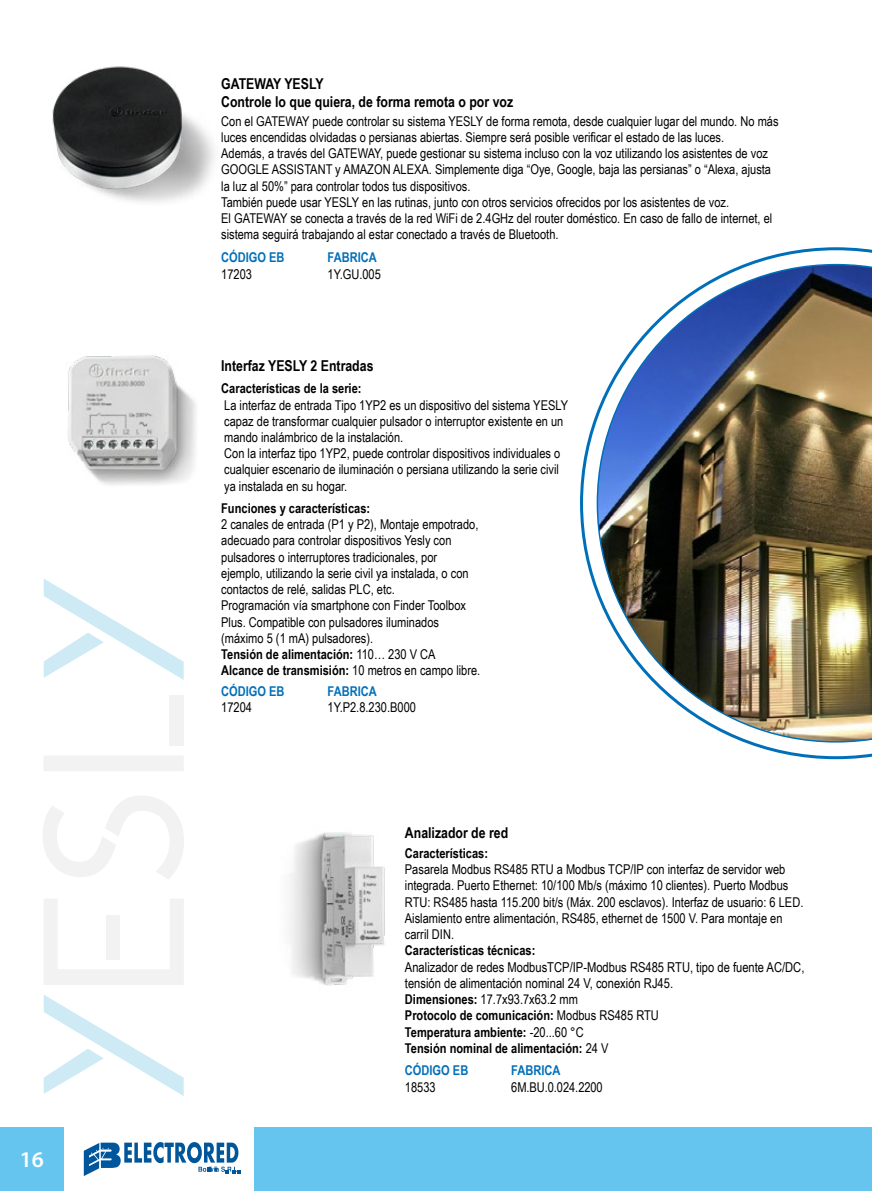
<style>
.page{position:relative;width:872px;height:1191px;background:#fff}
.page>*{position:absolute;margin:0;border:0;box-sizing:border-box;transform-origin:0 0}
.t1{font:600 22.5px "Myriad Pro";color:#fff}
.t2{font:700 15px/18px "Arial Narrow";color:#000}
.t3{font:13.65px/16.4px "Arial Narrow";color:#000}
.t4{font:13.5px/16.2px "Arial Narrow";color:#000}
.t5{font:700 13.5px/16.2px "Arial Narrow";color:#000}
.t6{font:700 13.5px "Arial Narrow";color:#006fb9}
.s1{font-weight:700}
.s2{font-weight:700;font-size:13.65px}
.s3{font-weight:400}
</style>
<div class="page">
<div style="left:0;top:1127px;width:64px;height:64px;background:#66c5ee"></div>
<div style="left:255px;top:1127px;width:617px;height:64px;background:#66c5ee"></div>
<svg style="left:84px;top:1142px;width:157px;height:34px"></svg>
<svg style="left:44px;top:899px;width:140px;height:86px"></svg>
<div style="left:43px;top:755px;width:141px;height:16px;background:#f2f2f2"></div>
<div style="left:170px;top:696px;width:14px;height:50px;background:#f2f2f2"></div>
<svg style="left:44px;top:995px;width:140px;height:101px"></svg>
<svg style="left:43px;top:796px;width:141px;height:83px"></svg>
<svg style="left:44px;top:579px;width:140px;height:101px"></svg>
<img style="left:66px;top:355px;width:130px;height:130px">
<img style="left:290px;top:832px;width:95px;height:154px">
<img style="left:52px;top:66px;width:163px;height:136px">
<svg style="left:580px;top:247px;width:292px;height:512px"></svg>
<img style="left:596px;top:264px;width:276px;height:478px">
<h1 class="t1" style="left:20px;top:1144px;width:26px">16</h1>
<p class="t2" style="left:221px;top:74px;width:293px">GATEWAY YESLY<br>Controle lo que quiera, de forma remota o por voz</p>
<p class="t4" style="left:221px;top:112px;width:559px">Con el GATEWAY puede controlar su sistema YESLY de forma remota, desde cualquier lugar del mundo. No más luces encendidas olvidadas o persianas abiertas. Siempre será posible verificar el estado de las luces.<br>Además, a través del GATEWAY, puede gestionar su sistema incluso con la voz utilizando los asistentes de voz GOOGLE ASSISTANT y AMAZON ALEXA. Simplemente diga “Oye, Google, baja las persianas” o “Alexa, ajusta la luz al 50%” para controlar todos tus dispositivos.<br>También puede usar YESLY en las rutinas, junto con otros servicios ofrecidos por los asistentes de voz.<br>El GATEWAY se conecta a través de la red WiFi de 2.4GHz del router doméstico. En caso de fallo de internet, el sistema seguirá trabajando al estar conectado a través de Bluetooth.</p>
<p class="t6" style="left:221px;top:247px;width:65px">CÓDIGO EB</p>
<p class="t6" style="left:327px;top:247px;width:51px">FABRICA</p>
<p class="t4" style="left:221px;top:265px;width:32px">17203</p>
<p class="t4" style="left:327px;top:265px;width:55px">1Y.GU.005</p>
<p class="t2" style="left:221px;top:356px;width:154px">Interfaz YESLY 2 Entradas</p>
<p class="t5" style="left:221px;top:380px;width:142px">Características de la serie:</p>
<p class="t4" style="left:224px;top:396px;width:345px">La interfaz de entrada Tipo 1YP2 es un dispositivo del sistema YESLY capaz de transformar cualquier pulsador o interruptor existente en un mando inalámbrico de la instalación.<br>Con la interfaz tipo 1YP2, puede controlar dispositivos individuales o cualquier escenario de iluminación o persiana utilizando la serie civil ya instalada en su hogar.</p>
<p class="t5" style="left:221px;top:499px;width:150px">Funciones y características:</p>
<p class="t4" style="left:221px;top:516px;width:261px">2 canales de entrada (P1 y P2), Montaje empotrado, adecuado para controlar dispositivos Yesly con pulsadores o interruptores tradicionales, por ejemplo, utilizando la serie civil ya instalada, o con contactos de relé, salidas PLC, etc.<br>Programación vía smartphone con Finder Toolbox Plus. Compatible con pulsadores iluminados (máximo 5 (1 mA) pulsadores).<br><span class="s1">Tensión de alimentación:</span> 110… 230 V CA <span class="s1">Alcance de transmisión:</span> 10 metros en campo libre.</p>
<p class="t6" style="left:221px;top:680px;width:65px">CÓDIGO EB</p>
<p class="t6" style="left:327px;top:680px;width:51px">FABRICA</p>
<p class="t4" style="left:221px;top:698px;width:32px">17204</p>
<p class="t4" style="left:327px;top:698px;width:90px">1Y.P2.8.230.B000</p>
<p class="t2" style="left:405px;top:822px;width:105px">Analizador de red</p>
<p class="t5" style="left:405px;top:844px;width:85px">Características:</p>
<p class="t4" style="left:405px;top:860px;width:400px">Pasarela Modbus RS485 RTU a Modbus TCP/IP con interfaz de servidor web integrada. Puerto Ethernet: 10/100 Mb/s (máximo 10 clientes). Puerto Modbus RTU: RS485 hasta 115.200 bit/s (Máx. 200 esclavos). Interfaz de usuario: 6 LED.<br>Aislamiento entre alimentación, RS485, ethernet de 1500 V. Para montaje en carril DIN.<br><span class="s1">Características técnicas</span><span class="s2">:</span></p>
<p class="t3" style="left:405px;top:958px;width:401px">Analizador de redes ModbusTCP/IP-Modbus RS485 RTU, tipo de fuente AC/DC, tensión de alimentación nominal 24 V, conexión RJ45.</p>
<p class="t5" style="left:405px;top:990px;width:255px">Dimensiones: <span class="s3">17.7x93.7x63.2 mm<br></span>Protocolo de comunicación: <span class="s3">Modbus RS485 RTU </span>Temperatura ambiente: <span class="s3">-20...60 °C<br></span>Tensión nominal de alimentación: <span class="s3">24 V</span></p>
<p class="t6" style="left:405px;top:1060px;width:65px">CÓDIGO EB</p>
<p class="t6" style="left:511px;top:1060px;width:51px">FABRICA</p>
<p class="t4" style="left:405px;top:1078px;width:32px">18533</p>
<p class="t4" style="left:511px;top:1078px;width:93px">6M.BU.0.024.2200</p>
</div>
